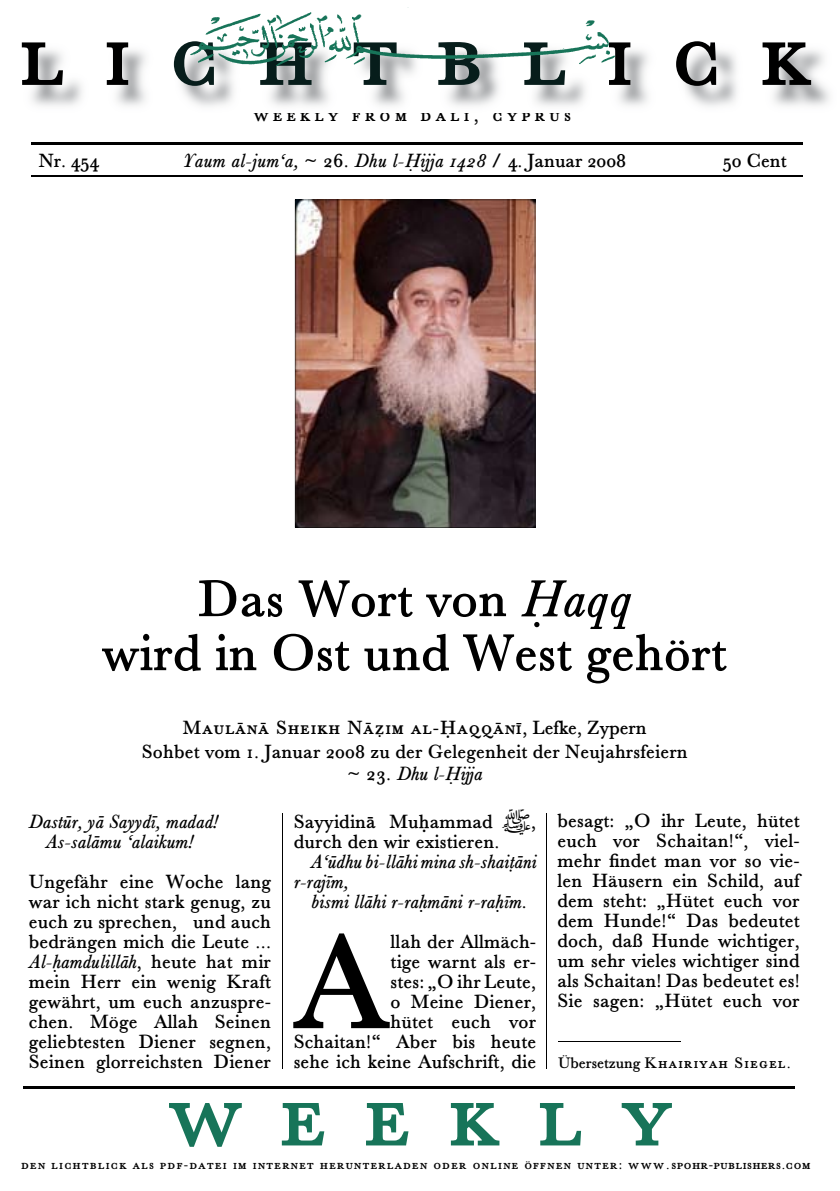
<style>
.page{position:relative;width:840px;height:1191px;background:#fff}
.page>*{position:absolute;margin:0;border:0;box-sizing:border-box;transform-origin:0 0}
.t1{font:140.8px "Spohr Bleisatz Normal";color:#000}
.t2{font:98px "Spohr Bleisatz Kapitaelchen";letter-spacing:.4em;color:#000}
.t3{font:98px "Spohr Bleisatz Kapitaelchen";letter-spacing:.4em;color:#177459}
.t4{font:54px/54px "Spohr Bleisatz Normal";color:#000;text-align:center}
.t5{font:20px/20px "Spohr Bleisatz Normal";letter-spacing:.01em;color:#000;text-align:justify}
.t6{font:20px/20px "Spohr Bleisatz Kursiv";letter-spacing:.01em;color:#000;text-align:center}
.t7{font:20px "Spohr Bleisatz Kapitaelchen";letter-spacing:.06em;color:#000}
.t8{font:20px "Spohr Bleisatz Kapitaelchen";letter-spacing:.22em;color:#000}
.t9{font:16px "Spohr Bleisatz Kapitaelchen";letter-spacing:.09em;color:#000}
.t10{font:14px "Spohr Bleisatz Kapitaelchen";letter-spacing:.1em;color:#000}
.s1{color:#071d1b}
.s2{font-family:"Spohr Bleisatz Normal"}
.s3{font-family:"Spohr Bleisatz Kursiv"}
</style>
<div class="page">
<hr style="left:31px;top:176px;width:771px;height:1px;background:#000">
<img style="left:31px;top:49px;width:799px;height:58px">
<img style="left:178px;top:7px;width:437px;height:59px">
<hr style="left:31px;top:143px;width:771px;height:2px;background:#000">
<hr style="left:31px;top:175px;width:771px;height:1px;background:#000">
<hr style="left:23px;top:1087px;width:771px;height:2px;background:#000">
<hr style="left:282px;top:813px;width:1px;height:255px;background:#000">
<hr style="left:546px;top:814px;width:1px;height:255px;background:#000">
<img style="left:295px;top:200px;width:240px;height:327px">
<hr style="left:557px;top:1041px;width:122px;height:1px;background:#000">
<h2 class="t2" style="left:20px;top:-12px;width:791px">li<span class="s1">chtbl</span>ick</h2>
<p class="t8" style="left:254px;top:101px;width:318px">weekly from dali, cyprus</p>
<p class="t5" style="left:39px;top:151px;width:62px">Nr. 454</p>
<p class="t6" style="left:183px;top:151px;width:444px">Yaum al-jum‘a, <span class="s2">~ 26.</span> Dhu l-Óijja 1428 <span class="s2">/ 4. Januar 2008</span></p>
<p class="t5" style="left:722px;top:151px;width:65px">50 Cent</p>
<h3 class="t4" style="left:102px;top:574px;width:626px">Das Wort von <span class="s3">Óaqq<br></span>wird in Ost und West gehört</h3>
<p class="t7" style="left:183px;top:714px;width:465px">Maulânâ Sheikh Nâ|im al-Óaqqânî, <span class="s2">Lefke, Zypern</span></p>
<p class="t5" style="left:142px;top:742px;width:547px">Sohbet vom 1. Januar 2008 zu der Gelegenheit der Neujahrsfeiern</p>
<p class="t6" style="left:347px;top:764px;width:136px"><span class="s2">~ 23.</span> Dhu l-Óijja</p>
<p class="t6" style="left:29px;top:812px;width:190px">Dastûr, yâ Sayydî, madad!<br>As-salâmu ‘alaikum!</p>
<p class="t5" style="left:29px;top:872px;width:243px">Ungefähr eine Woche lang war ich nicht stark genug, zu euch zu sprechen, und auch bedrängen mich die Leute ...</p>
<p class="t6" style="left:29px;top:952px;width:243px">Al-ªamdulillâh<span class="s2">, heute hat mir</span></p>
<p class="t5" style="left:29px;top:972px;width:243px">mein Herr ein wenig Kraft gewährt, um euch anzuspre&shy;chen. Möge Allah Seinen geliebtesten Diener segnen, Seinen glorreichsten Diener</p>
<p class="t5" style="left:293px;top:812px;width:244px">Sayyidinâ Muªammad œ, durch den wir existieren.</p>
<p class="t6" style="left:293px;top:852px;width:244px;text-align:left;text-indent:17px">A‘ûdhu bi-llâhi mina sh-shai†âni r-rajîm,</p>
<p class="t6" style="left:310px;top:892px;width:217px">bismi llâhi r-raªmâni r-raªîm.</p>
<h1 class="t1" style="left:293px;top:889px;width:97px">A</h1>
<p class="t5" style="left:557px;top:812px;width:243px">besagt: „O ihr Leute, hütet euch vor Schaitan!“, viel&shy;mehr findet man vor so vie&shy;len Häusern ein Schild, auf dem steht: „Hütet euch vor dem Hunde!“ Das bedeutet doch, daß Hunde wichtiger, um sehr vieles wichtiger sind als Schaitan! Das bedeutet es!<br>Sie sagen: „Hütet euch vor</p>
<p class="t5" style="left:293px;top:932px;width:244px;text-align:right">llah der Allmäch-<br>tige warnt als er-<br>stes: „O ihr Leute,<br>o Meine Diener,<br>hütet euch vor<br>Schaitan!“ Aber bis heute sehe ich keine Aufschrift, die</p>
<p class="t9" style="left:557px;top:1052px;width:234px"><span class="s2">Übersetzung</span> Khairiyah Siegel<span class="s2">.</span></p>
<h2 class="t3" style="left:169px;top:1048px;width:504px">weekly</h2>
<p class="t10" style="left:21px;top:1155px;width:790px">den lichtblick als pdf-datei im internet herunterladen oder online öffnen unter: www.spohr-publishers.com</p>
</div>
